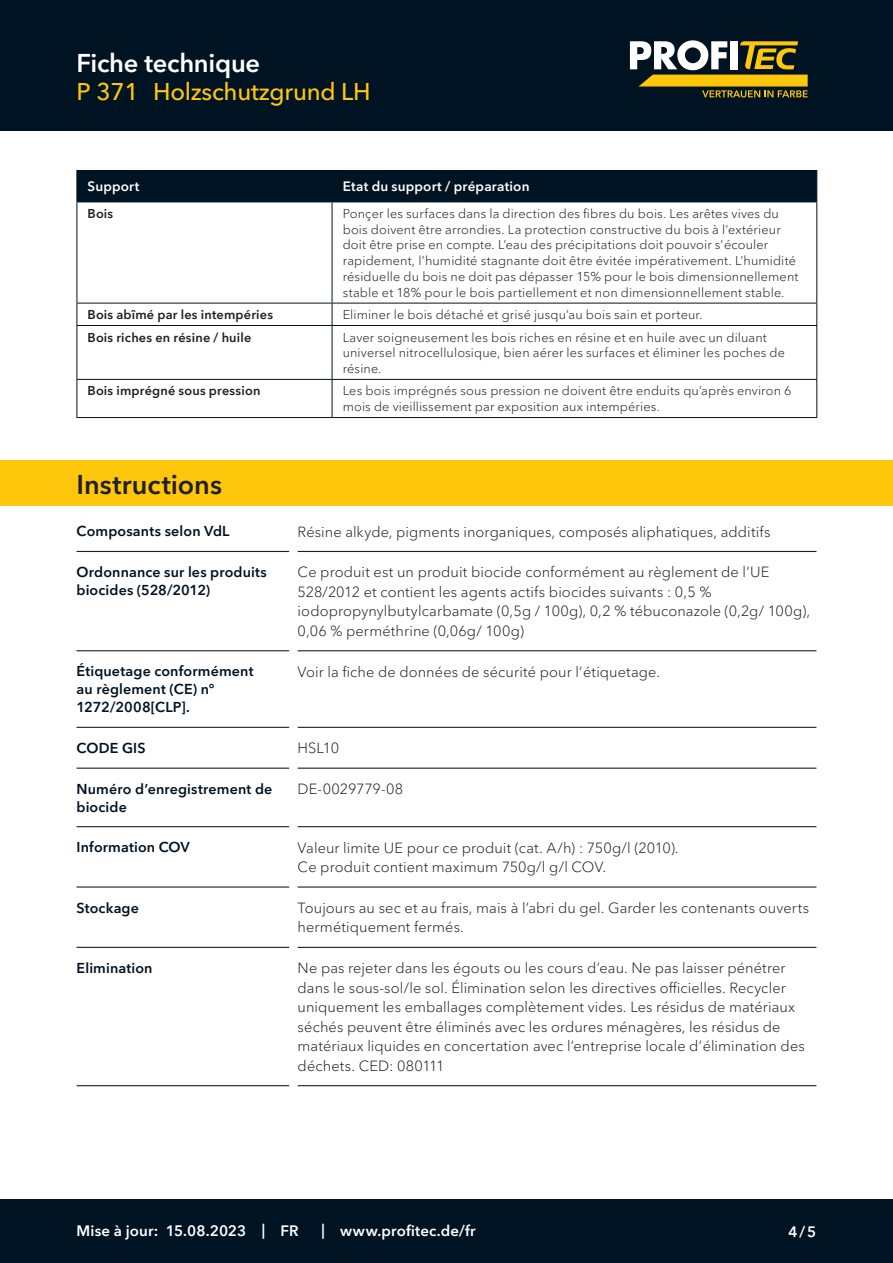
<style>
.page{position:relative;width:893px;height:1263px;background:#fff}
.page>*{position:absolute;margin:0;border:0;box-sizing:border-box;transform-origin:0 0}
.CB_AF_Kapitel_Ueberschrift{font:600 27px "Avenir Next Cyr";color:#231f20}
.CB_AF_Kopf_TM{font:600 25.5px "Avenir Next Cyr";letter-spacing:-.01em;color:#fff}
.CB_AF_Kopf_Produktname_klein{font:500 24px "Avenir Next Cyr";letter-spacing:-.01em;color:#fec70c}
.CB_AF_Fuss_Stand_linksb{font:600 15px "Avenir Next Cyr";letter-spacing:.01em;color:#fff}
.CB_AF_Text_Standard{font:300 14.7px/19.5px "Avenir Next Cyr";letter-spacing:.005em;color:#231f20}
.CB_AF_Abschnitt_Ueberschrift{font:600 14.25px/18px "Avenir Next Cyr";letter-spacing:.01em;color:#001322}
.CB_AF_Tab_Kopfzeile{font:600 13.5px "Avenir Next Cyr";letter-spacing:.015em;color:#fff}
.CB_AF_Tab_Text_Standard{font:300 12.75px/15.8px "Avenir Next Cyr";letter-spacing:.01em;color:#231f20}
.CB_AF_Tab_Text_Standard-2{font:600 12.75px "Avenir Next Cyr";letter-spacing:.015em;color:#231f20}
</style>
<div class="page">
<div style="left:0;top:0;width:893px;height:131px;background:#001322"></div>
<div style="left:0;top:1199px;width:893px;height:64px;background:#001322"></div>
<svg style="left:630px;top:40px;width:178px;height:58px"></svg>
<hr style="left:77px;top:551px;width:212px;height:1px;background:#231f20">
<hr style="left:298px;top:551px;width:518px;height:1px;background:#231f20">
<hr style="left:77px;top:650px;width:212px;height:1px;background:#231f20">
<hr style="left:298px;top:650px;width:518px;height:1px;background:#231f20">
<hr style="left:77px;top:727px;width:212px;height:1px;background:#231f20">
<hr style="left:298px;top:727px;width:518px;height:1px;background:#231f20">
<hr style="left:77px;top:768px;width:212px;height:1px;background:#231f20">
<hr style="left:298px;top:768px;width:518px;height:1px;background:#231f20">
<hr style="left:77px;top:826px;width:212px;height:1px;background:#231f20">
<hr style="left:298px;top:826px;width:518px;height:1px;background:#231f20">
<hr style="left:77px;top:886px;width:212px;height:1px;background:#231f20">
<hr style="left:298px;top:886px;width:518px;height:1px;background:#231f20">
<hr style="left:77px;top:947px;width:212px;height:1px;background:#231f20">
<hr style="left:298px;top:947px;width:518px;height:1px;background:#231f20">
<hr style="left:77px;top:1085px;width:212px;height:1px;background:#231f20">
<hr style="left:298px;top:1085px;width:518px;height:1px;background:#231f20">
<div style="left:0;top:460px;width:893px;height:46px;background:#fec70c"></div>
<div style="left:78px;top:171px;width:738px;height:31px;background:#001322"></div>
<hr style="left:77px;top:171px;width:1px;height:31px;background:#001322">
<hr style="left:77px;top:170px;width:255px;height:1px;background:#001322">
<hr style="left:77px;top:202px;width:255px;height:1px;background:#001322">
<hr style="left:332px;top:171px;width:1px;height:31px;background:#001322">
<hr style="left:332px;top:170px;width:485px;height:1px;background:#001322">
<hr style="left:332px;top:202px;width:485px;height:1px;background:#001322">
<hr style="left:816px;top:171px;width:1px;height:31px;background:#001322">
<hr style="left:77px;top:202px;width:1px;height:101px;background:#001322">
<svg style="left:77px;top:304px;width:1px;height:21px"></svg>
<hr style="left:77px;top:326px;width:1px;height:53px;background:#001322">
<hr style="left:77px;top:380px;width:1px;height:37px;background:#001322">
<hr style="left:77px;top:303px;width:255px;height:1px;background:#001322">
<hr style="left:77px;top:325px;width:255px;height:1px;background:#001322">
<hr style="left:77px;top:379px;width:255px;height:1px;background:#001322">
<hr style="left:77px;top:417px;width:255px;height:1px;background:#001322">
<hr style="left:332px;top:202px;width:1px;height:101px;background:#001322">
<svg style="left:332px;top:304px;width:1px;height:21px"></svg>
<hr style="left:332px;top:326px;width:1px;height:53px;background:#001322">
<hr style="left:332px;top:380px;width:1px;height:37px;background:#001322">
<hr style="left:332px;top:303px;width:485px;height:1px;background:#001322">
<hr style="left:332px;top:325px;width:485px;height:1px;background:#001322">
<hr style="left:332px;top:379px;width:485px;height:1px;background:#001322">
<hr style="left:332px;top:417px;width:485px;height:1px;background:#001322">
<hr style="left:816px;top:202px;width:1px;height:101px;background:#001322">
<svg style="left:816px;top:303px;width:1px;height:22px"></svg>
<hr style="left:816px;top:326px;width:1px;height:53px;background:#001322">
<hr style="left:816px;top:380px;width:1px;height:37px;background:#001322">
<p class="CB_AF_Kopf_TM" style="left:77px;top:47px;width:185px">Fiche technique</p>
<p class="CB_AF_Kopf_Produktname_klein" style="left:77px;top:78px;width:64px">P 371</p>
<p class="CB_AF_Kopf_Produktname_klein" style="left:153px;top:78px;width:219px">Holzschutzgrund LH</p>
<p class="CB_AF_Tab_Kopfzeile" style="left:88px;top:178px;width:53px">Support</p>
<p class="CB_AF_Tab_Kopfzeile" style="left:343px;top:178px;width:188px">Etat du support / préparation</p>
<p class="CB_AF_Tab_Text_Standard-2" style="left:88px;top:206px;width:27px">Bois</p>
<p class="CB_AF_Tab_Text_Standard" style="left:343px;top:206px;width:457px">Ponçer les surfaces dans la direction des fibres du bois. Les arêtes vives du bois doivent être arrondies. La protection constructive du bois à l’extérieur doit être prise en compte. L’eau des précipitations doit pouvoir s’écouler rapidement, l’humidité stagnante doit être évitée impérativement. L’humidité résiduelle du bois ne doit pas dépasser 15% pour le bois dimensionnellement stable et 18% pour le bois partiellement et non dimensionnellement stable.</p>
<p class="CB_AF_Tab_Text_Standard-2" style="left:88px;top:307px;width:187px">Bois abîmé par les intempéries</p>
<p class="CB_AF_Tab_Text_Standard" style="left:343px;top:307px;width:361px">Eliminer le bois détaché et grisé jusqu’au bois sain et porteur.</p>
<p class="CB_AF_Tab_Text_Standard-2" style="left:88px;top:329px;width:165px">Bois riches en résine / huile</p>
<p class="CB_AF_Tab_Text_Standard" style="left:343px;top:329px;width:444px">Laver soigneusement les bois riches en résine et en huile avec un diluant universel nitrocellulosique, bien aérer les surfaces et éliminer les poches de résine.</p>
<p class="CB_AF_Tab_Text_Standard-2" style="left:88px;top:383px;width:174px">Bois imprégné sous pression</p>
<p class="CB_AF_Tab_Text_Standard" style="left:343px;top:383px;width:450px">Les bois imprégnés sous pression ne doivent être enduits qu’après environ 6 mois de vieillissement par exposition aux intempéries.</p>
<p class="CB_AF_Kapitel_Ueberschrift" style="left:77px;top:468px;width:147px">Instructions</p>
<p class="CB_AF_Abschnitt_Ueberschrift" style="left:77px;top:522px;width:154px">Composants selon VdL</p>
<p class="CB_AF_Text_Standard" style="left:298px;top:522px;width:474px">Résine alkyde, pigments inorganiques, composés aliphatiques, additifs</p>
<p class="CB_AF_Abschnitt_Ueberschrift" style="left:77px;top:563px;width:192px">Ordonnance sur les produits biocides (528/2012)</p>
<p class="CB_AF_Text_Standard" style="left:298px;top:562px;width:514px">Ce produit est un produit biocide conformément au règlement de l’UE 528/2012 et contient les agents actifs biocides suivants : 0,5 % iodopropynylbutylcarbamate (0,5g / 100g), 0,2 % tébuconazole (0,2g/ 100g), 0,06 % perméthrine (0,06g/ 100g)</p>
<p class="CB_AF_Abschnitt_Ueberschrift" style="left:77px;top:662px;width:178px">Étiquetage conformément au règlement (CE) n°<br>1272/2008[CLP].</p>
<p class="CB_AF_Text_Standard" style="left:298px;top:662px;width:364px">Voir la fiche de données de sécurité pour l’étiquetage.</p>
<p class="CB_AF_Abschnitt_Ueberschrift" style="left:77px;top:739px;width:71px">CODE GIS</p>
<p class="CB_AF_Text_Standard" style="left:298px;top:738px;width:43px">HSL10</p>
<p class="CB_AF_Abschnitt_Ueberschrift" style="left:77px;top:780px;width:197px">Numéro d’enregistrement de biocide</p>
<p class="CB_AF_Text_Standard" style="left:298px;top:779px;width:107px">DE-0029779-08</p>
<p class="CB_AF_Abschnitt_Ueberschrift" style="left:77px;top:838px;width:115px">Information COV</p>
<p class="CB_AF_Text_Standard" style="left:298px;top:838px;width:382px">Valeur limite UE pour ce produit (cat. A/h) : 750g/l (2010).<br>Ce produit contient maximum 750g/l g/l COV.</p>
<p class="CB_AF_Abschnitt_Ueberschrift" style="left:77px;top:899px;width:64px">Stockage</p>
<p class="CB_AF_Text_Standard" style="left:298px;top:898px;width:513px">Toujours au sec et au frais, mais à l’abri du gel. Garder les contenants ouverts hermétiquement fermés.</p>
<p class="CB_AF_Abschnitt_Ueberschrift" style="left:77px;top:959px;width:77px">Elimination</p>
<p class="CB_AF_Text_Standard" style="left:298px;top:958px;width:509px">Ne pas rejeter dans les égouts ou les cours d’eau. Ne pas laisser pénétrer dans le sous-sol/le sol. Élimination selon les directives officielles. Recycler uniquement les emballages complètement vides. Les résidus de matériaux séchés peuvent être éliminés avec les ordures ménagères, les résidus de matériaux liquides en concertation avec l’entreprise locale d’élimination des déchets. CED: 080111</p>
<p class="CB_AF_Fuss_Stand_linksb" style="left:77px;top:1222px;width:83px">Mise à jour:</p>
<p class="CB_AF_Fuss_Stand_linksb" style="left:166px;top:1222px;width:82px">15.08.2023</p>
<p class="CB_AF_Fuss_Stand_linksb" style="left:262px;top:1221px;width:5px">|</p>
<p class="CB_AF_Fuss_Stand_linksb" style="left:281px;top:1222px;width:20px">FR</p>
<p class="CB_AF_Fuss_Stand_linksb" style="left:321px;top:1221px;width:5px">|</p>
<p class="CB_AF_Fuss_Stand_linksb" style="left:340px;top:1222px;width:137px">www.profitec.de/fr</p>
<p class="CB_AF_Fuss_Stand_linksb" style="left:788px;top:1222px;width:29px">4/5</p>
</div>
